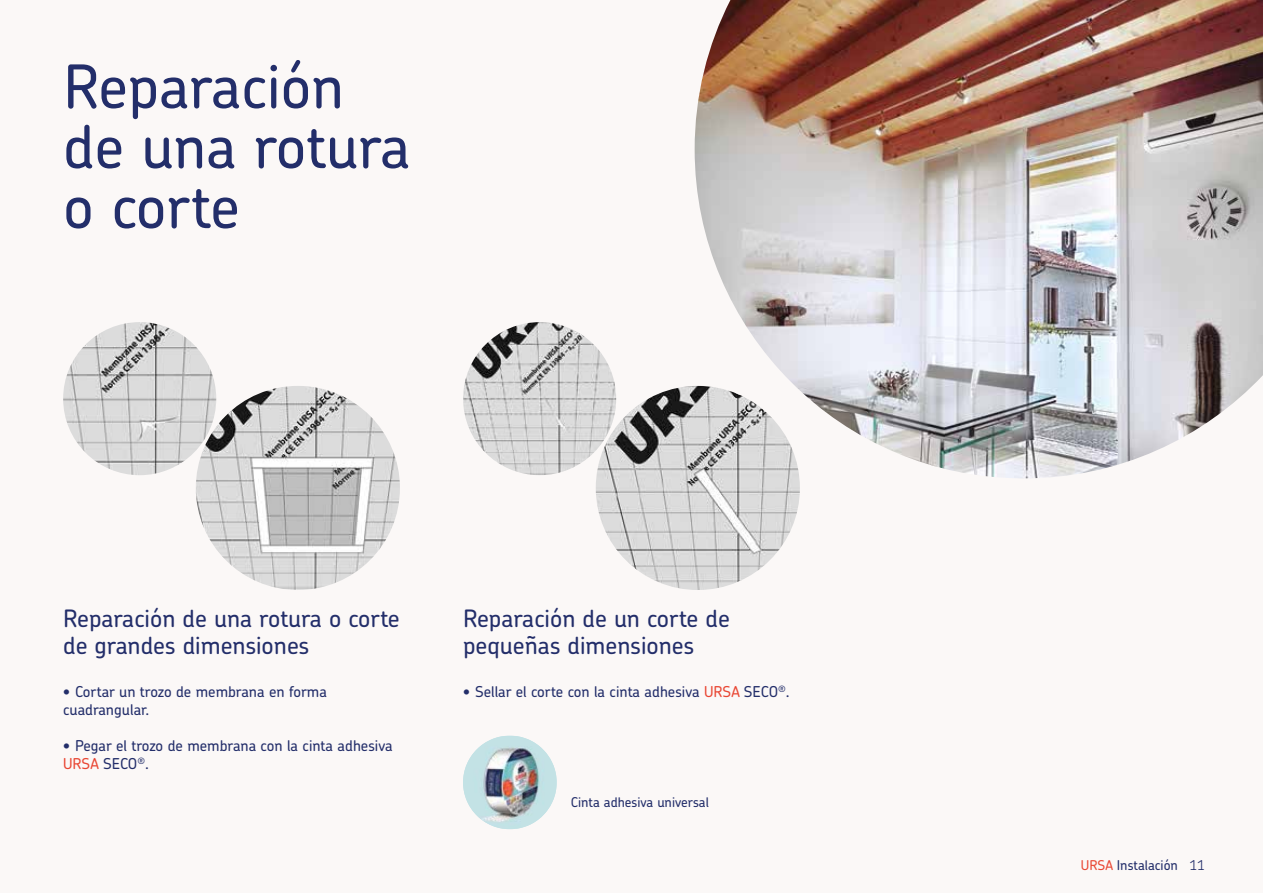
<style>
.page{position:relative;width:1263px;height:893px;background:#fbf8f7}
.page>*{position:absolute;margin:0;border:0;box-sizing:border-box;transform-origin:0 0}
.t1{font:500 60px/60px "Chevin Pro";color:#232e6a}
.t2{font:500 24px/27px "Chevin Pro";color:#232e6a}
.t3{font:500 15px/18px "Chevin Pro";color:#232e6a}
.t4{font:500 13.5px "Chevin Pro";color:#232e6a}
.s1{color:#e94734}
.s2{font-weight:300}
</style>
<div class="page">
<img style="left:63px;top:322px;width:153px;height:153px;border-radius:50%">
<img style="left:196px;top:386px;width:204px;height:204px;border-radius:50%">
<img style="left:463px;top:322px;width:153px;height:153px;border-radius:50%">
<img style="left:596px;top:386px;width:204px;height:204px;border-radius:50%">
<img style="left:695px;top:0;width:568px;height:478px">
<img style="left:463px;top:736px;width:94px;height:93px;border-radius:50%">
<img style="left:502px;top:741px;width:54px;height:37px">
<img style="left:463px;top:736px;width:39px;height:53px">
<h1 class="t1" style="left:63px;top:55px;width:349px">Reparación de una rotura o corte</h1>
<h2 class="t2" style="left:63px;top:604px;width:338px">Reparación de una rotura o corte de grandes dimensiones</h2>
<p class="t3" style="left:63px;top:682px;width:265px">• Cortar un trozo de membrana en forma cuadrangular.</p>
<p class="t3" style="left:63px;top:736px;width:331px">• Pegar el trozo de membrana con la cinta adhesiva<br><span class="s1">URSA</span> SECO<sup>®</sup>.</p>
<h2 class="t2" style="left:463px;top:604px;width:268px">Reparación de un corte de pequeñas dimensiones</h2>
<p class="t3" style="left:463px;top:682px;width:328px">• Sellar el corte con la cinta adhesiva <span class="s1">URSA</span> SECO<sup>®</sup>.</p>
<p class="t4" style="left:571px;top:793px;width:140px">Cinta adhesiva universal</p>
<p class="t4" style="left:1081px;top:856px;width:126px"><span class="s1">URSA</span> Instalación <span class="s2">11</span></p>
</div>
